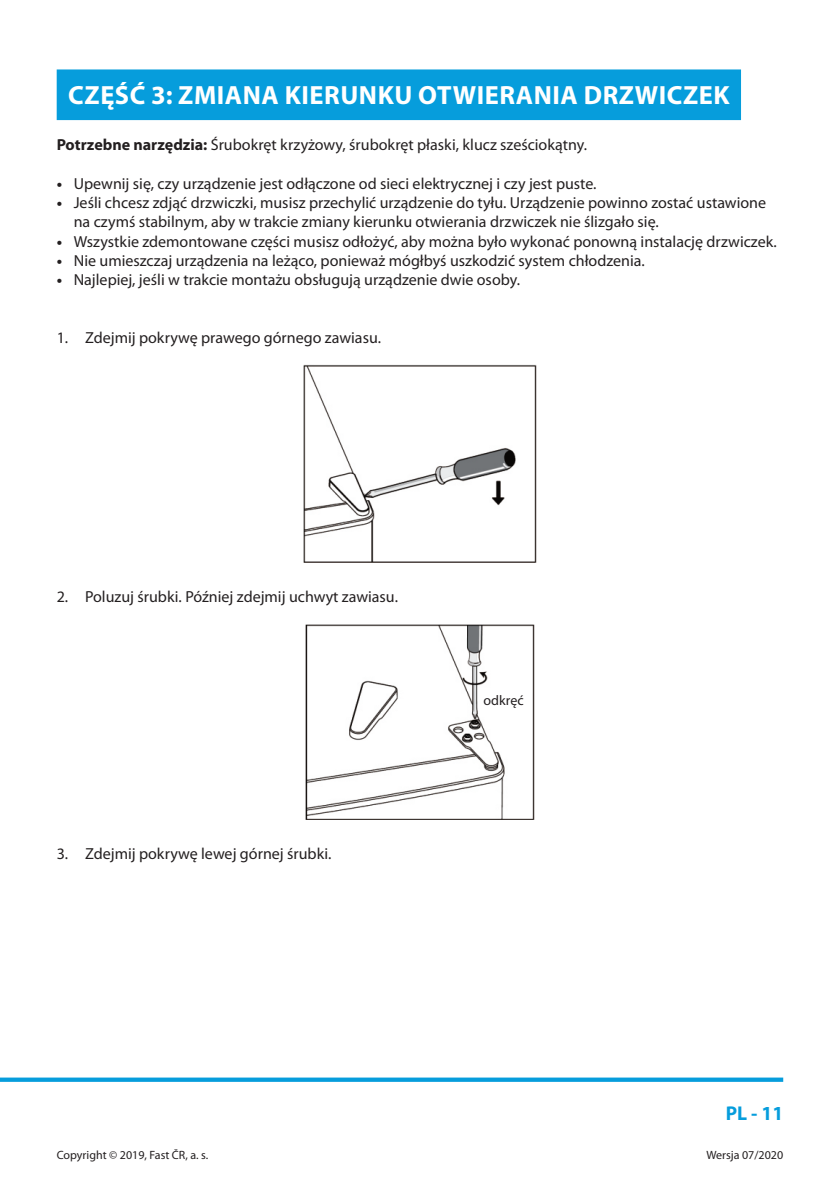
<style>
.page{position:relative;width:840px;height:1191px;background:#fff}
.page>*{position:absolute;margin:0;border:0;box-sizing:border-box;transform-origin:0 0}
.Nadpis_13_2{font:700 26.4px "Myriad Pro";letter-spacing:.02em;color:#fff}
.t1{font:700 20px "Myriad Pro";color:#069ddc}
.Odsadený_3_-_8{font:16px/19.2px "Myriad Pro";color:#231f20}
.Odsadené_čísla_8{font:16px "Myriad Pro";color:#231f20}
.Základný_8{font:16px "Myriad Pro";color:#231f20}
.t2{font:14px "Myriad Pro";color:#231f20}
.t3{font:12px "Myriad Pro";color:#231f20}
.s1{font-weight:700}
</style>
<div class="page">
<svg style="left:1px;top:1077px;width:781px;height:4px;background:#29aae0"></svg>
<div style="left:57px;top:69px;width:683px;height:51px;background:#069ddc"></div>
<img style="left:303px;top:365px;width:233px;height:198px">
<img style="left:305px;top:624px;width:229px;height:196px">
<div style="left:478px;top:690px;width:53px;height:18px;background:#fff"></div>
<p class="Nadpis_13_2" style="left:68px;top:77px;width:662px">CZĘŚĆ 3: ZMIANA KIERUNKU OTWIERANIA DRZWICZEK</p>
<p class="Základný_8" style="left:57px;top:135px;width:531px"><span class="s1">Potrzebne narzędzia:</span> Śrubokręt krzyżowy, śrubokręt płaski, klucz sześciokątny.</p>
<p class="Odsadený_3_-_8" style="left:57px;top:174px;width:541px"><span class="s1">•</span> Upewnij się, czy urządzenie jest odłączone od sieci elektrycznej i czy jest puste.</p>
<p class="Odsadený_3_-_8" style="left:74px;top:193px;width:693px;text-indent:-17px"><span class="s1">•</span> Jeśli chcesz zdjąć drzwiczki, musisz przechylić urządzenie do tyłu. Urządzenie powinno zostać ustawione na czymś stabilnym, aby w trakcie zmiany kierunku otwierania drzwiczek nie ślizgało się.</p>
<p class="Odsadený_3_-_8" style="left:57px;top:231px;width:721px"><span class="s1">•</span> Wszystkie zdemontowane części musisz odłożyć, aby można było wykonać ponowną instalację drzwiczek.</p>
<p class="Odsadený_3_-_8" style="left:57px;top:250px;width:589px"><span class="s1">•</span> Nie umieszczaj urządzenia na leżąco, ponieważ mógłbyś uszkodzić system chłodzenia.</p>
<p class="Odsadený_3_-_8" style="left:57px;top:270px;width:464px"><span class="s1">•</span> Najlepiej, jeśli w trakcie montażu obsługują urządzenie dwie osoby.</p>
<p class="Odsadené_čísla_8" style="left:57px;top:327px;width:325px">1. Zdejmij pokrywę prawego górnego zawiasu.</p>
<p class="Odsadené_čísla_8" style="left:57px;top:586px;width:342px">2. Poluzuj śrubki. Później zdejmij uchwyt zawiasu.</p>
<p class="Odsadené_čísla_8" style="left:57px;top:843px;width:276px">3. Zdejmij pokrywę lewej górnej śrubki.</p>
<p class="t2" style="left:483px;top:691px;width:42px">odkręć</p>
<p class="t1" style="left:725px;top:1099px;width:59px">PL - 11</p>
<p class="t3" style="left:57px;top:1147px;width:153px">Copyright © 2019, Fast ČR, a. s.</p>
<p class="t3" style="left:706px;top:1147px;width:78px">Wersja 07/2020</p>
</div>
